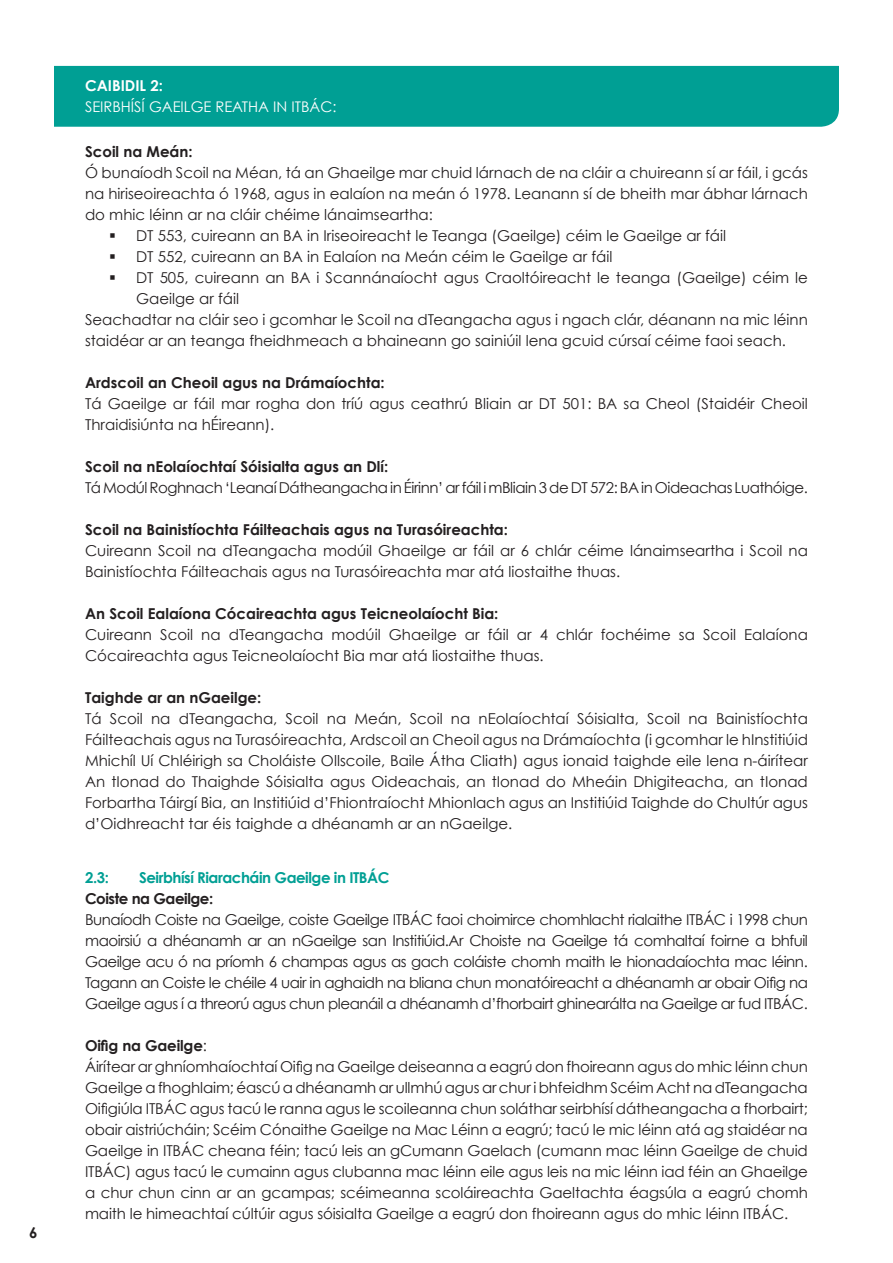
<style>
.page{position:relative;width:893px;height:1263px;background:#fff}
.page>*{position:absolute;margin:0;border:0;box-sizing:border-box;transform-origin:0 0}
.t1{font:15px/21px "Century Gothic";color:#231f20}
.t2{font:700 15px "Century Gothic";color:#231f20}
.t3{font:15px "Century Gothic";letter-spacing:-.03em;color:#231f20}
.t4{font:700 15px "Century Gothic";letter-spacing:-.03em;color:#009f94}
.t5{font:700 15px "Century Gothic";letter-spacing:-.03em;color:#231f20}
.t6{font:700 15px "Century Gothic";color:#fff}
.t7{font:14.7px "Century Gothic";color:#fff}
.s1{font-weight:700}
</style>
<div class="page">
<div style="left:54px;top:66px;width:785px;height:61px;background:#009f94"></div>
<p class="t2" style="left:29px;top:1223px;width:10px">6</p>
<p class="t6" style="left:85px;top:76px;width:79px">CAIBIDIL 2:</p>
<p class="t7" style="left:85px;top:98px;width:253px">SEIRBHÍSÍ GAEILGE REATHA IN ITBÁC:</p>
<p class="t2" style="left:85px;top:142px;width:109px">Scoil na Meán:</p>
<p class="t1" style="left:85px;top:161px;width:724px;text-align:justify">Ó bunaíodh Scoil na Méan, tá an Ghaeilge mar chuid lárnach de na cláir a chuireann sí ar fáil, i gcás na hiriseoireachta ó 1968, agus in ealaíon na meán ó 1978. Leanann sí de bheith mar ábhar lárnach do mhic léinn ar na cláir chéime lánaimseartha:</p>
<p class="t1" style="left:109px;top:224px;width:619px">▪ DT 553, cuireann an BA in Iriseoireacht le Teanga (Gaeilge) céim le Gaeilge ar fáil</p>
<p class="t1" style="left:109px;top:245px;width:505px">▪ DT 552, cuireann an BA in Ealaíon na Meán céim le Gaeilge ar fáil</p>
<p class="t1" style="left:109px;top:266px;width:700px">▪ DT 505, cuireann an BA i Scannánaíocht agus Craoltóireacht le teanga (Gaeilge) céim le</p>
<p class="t1" style="left:136px;top:287px;width:104px">Gaeilge ar fáil</p>
<p class="t1" style="left:85px;top:308px;width:724px">Seachadtar na cláir seo i gcomhar le Scoil na dTeangacha agus i ngach clár, déanann na mic léinn</p>
<p class="t1" style="left:85px;top:329px;width:702px">staidéar ar an teanga fheidhmeach a bhaineann go sainiúil lena gcuid cúrsaí céime faoi seach.</p>
<p class="t2" style="left:85px;top:373px;width:301px">Ardscoil an Cheoil agus na Drámaíochta:</p>
<p class="t1" style="left:85px;top:392px;width:724px">Tá Gaeilge ar fáil mar rogha don tríú agus ceathrú Bliain ar DT 501: BA sa Cheol (Staidéir Cheoil<br>Thraidisiúnta na hÉireann).</p>
<p class="t2" style="left:85px;top:457px;width:305px">Scoil na nEolaíochtaí Sóisialta agus an Dlí:</p>
<p class="t3" style="left:85px;top:478px;width:724px">Tá Modúl Roghnach ‘Leanaí Dátheangacha in Éirinn’ ar fáil i mBliain 3 de DT 572: BA in Oideachas Luathóige.</p>
<p class="t2" style="left:85px;top:520px;width:425px">Scoil na Bainistíochta Fáilteachais agus na Turasóireachta:</p>
<p class="t1" style="left:85px;top:539px;width:724px">Cuireann Scoil na dTeangacha modúil Ghaeilge ar fáil ar 6 chlár céime lánaimseartha i Scoil na<br>Bainistíochta Fáilteachais agus na Turasóireachta mar atá liostaithe thuas.</p>
<p class="t2" style="left:85px;top:604px;width:415px">An Scoil Ealaíona Cócaireachta agus Teicneolaíocht Bia:</p>
<p class="t1" style="left:85px;top:623px;width:724px">Cuireann Scoil na dTeangacha modúil Ghaeilge ar fáil ar 4 chlár fochéime sa Scoil Ealaíona<br>Cócaireachta agus Teicneolaíocht Bia mar atá liostaithe thuas.</p>
<p class="t2" style="left:85px;top:688px;width:178px">Taighde ar an nGaeilge:</p>
<p class="t1" style="left:85px;top:707px;width:724px;text-align:justify">Tá Scoil na dTeangacha, Scoil na Meán, Scoil na nEolaíochtaí Sóisialta, Scoil na Bainistíochta Fáilteachais agus na Turasóireachta, Ardscoil an Cheoil agus na Drámaíochta (i gcomhar le hInstitiúid Mhichíl Uí Chléirigh sa Choláiste Ollscoile, Baile Átha Cliath) agus ionaid taighde eile lena n-áirítear An tIonad do Thaighde Sóisialta agus Oideachais, an tIonad do Mheáin Dhigiteacha, an tIonad Forbartha Táirgí Bia, an Institiúid d’Fhiontraíocht Mhionlach agus an Institiúid Taighde do Chultúr agus d’Oidhreacht tar éis taighde a dhéanamh ar an nGaeilge.</p>
<p class="t4" style="left:85px;top:868px;width:25px">2.3:</p>
<p class="t4" style="left:139px;top:868px;width:252px">Seirbhísí Riaracháin Gaeilge in ITBÁC</p>
<p class="t5" style="left:85px;top:889px;width:130px">Coiste na Gaeilge:</p>
<p class="t1" style="left:85px;top:908px;width:724px;text-align:justify">Bunaíodh Coiste na Gaeilge, coiste Gaeilge ITBÁC faoi choimirce chomhlacht rialaithe ITBÁC i 1998 chun maoirsiú a dhéanamh ar an nGaeilge san Institiúid.Ar Choiste na Gaeilge tá comhaltaí foirne a bhfuil Gaeilge acu ó na príomh 6 champas agus as gach coláiste chomh maith le hionadaíochta mac léinn.<br>Tagann an Coiste le chéile 4 uair in aghaidh na bliana chun monatóireacht a dhéanamh ar obair Oifig na Gaeilge agus í a threorú agus chun pleanáil a dhéanamh d’fhorbairt ghinearálta na Gaeilge ar fud ITBÁC.</p>
<p class="t1" style="left:85px;top:1034px;width:724px"><span class="s1">Oifig na Gaeilge</span>:<br>Áirítear ar ghníomhaíochtaí Oifig na Gaeilge deiseanna a eagrú don fhoireann agus do mhic léinn chun Gaeilge a fhoghlaim; éascú a dhéanamh ar ullmhú agus ar chur i bhfeidhm Scéim Acht na dTeangacha Oifigiúla ITBÁC agus tacú le ranna agus le scoileanna chun soláthar seirbhísí dátheangacha a fhorbairt; obair aistriúcháin; Scéim Cónaithe Gaeilge na Mac Léinn a eagrú; tacú le mic léinn atá ag staidéar na Gaeilge in ITBÁC cheana féin; tacú leis an gCumann Gaelach (cumann mac léinn Gaeilge de chuid ITBÁC) agus tacú le cumainn agus clubanna mac léinn eile agus leis na mic léinn iad féin an Ghaeilge a chur chun cinn ar an gcampas; scéimeanna scoláireachta Gaeltachta éagsúla a eagrú chomh maith le himeachtaí cúltúir agus sóisialta Gaeilge a eagrú don fhoireann agus do mhic léinn ITBÁC.</p>
</div>
